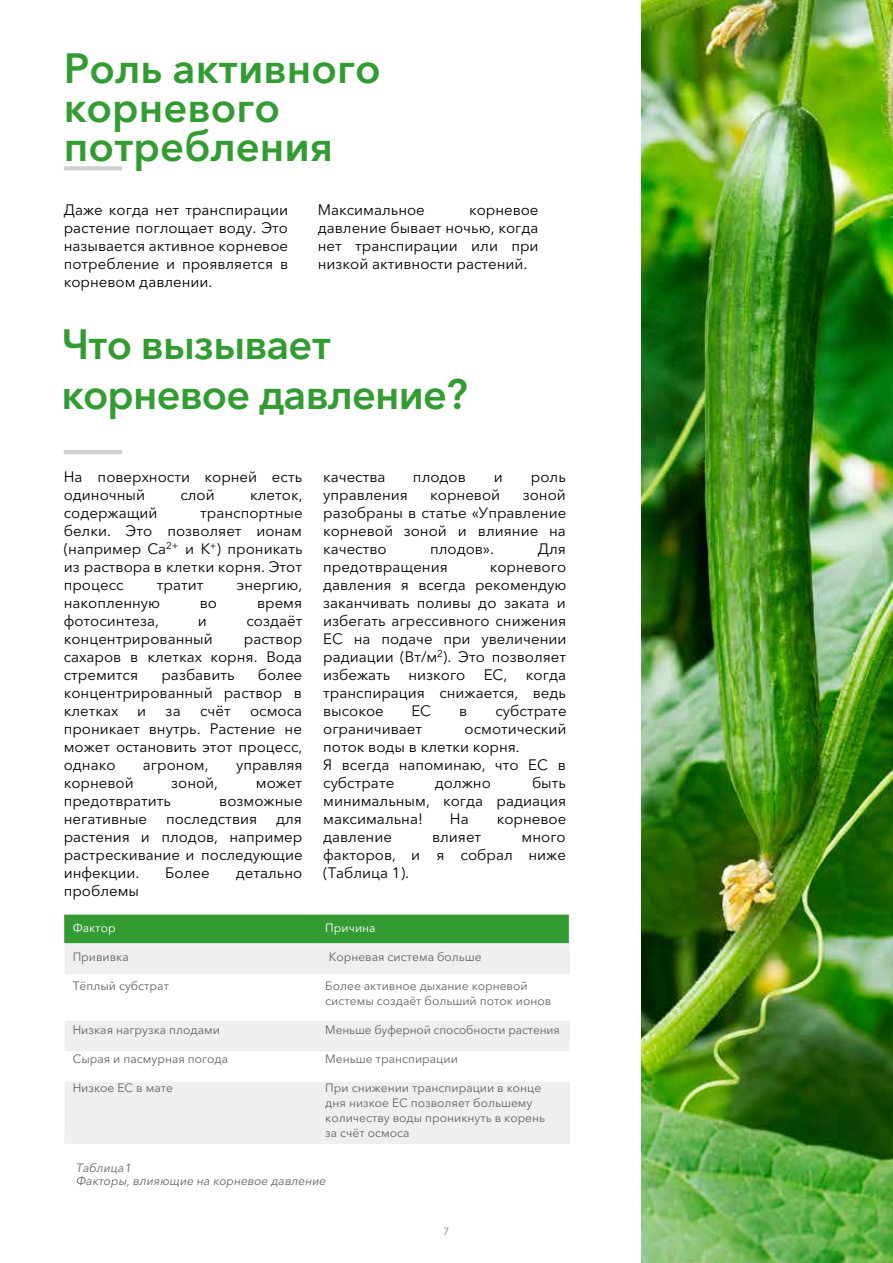
<style>
.page{position:relative;width:893px;height:1263px;background:#fff}
.page>*{position:absolute;margin:0;border:0;box-sizing:border-box;transform-origin:0 0}
.t1{font:600 42px/39px "Avenir Next Cyr";color:#329c32}
.t2{font:600 42px/50.4px "Avenir Next Cyr";letter-spacing:-.02em;color:#329c32}
.t3{font:15px/18px "Avenir Next Cyr";color:#000;text-align:justify}
.t4{font:15px/18px "Avenir Next Cyr";color:#000;text-align:justify}
.t5{font:12px/15px "Avenir Next Cyr";color:#646363}
.t6{font:italic 12px/12.6px "Avenir Next Cyr";color:#646363}
.t7{font:12px "Avenir Next Cyr";color:#fff}
.t8{font:500 10.5px "Avenir";color:#9d9d9c}
.s1{font-family:"Avenir"}
</style>
<div class="page">
<hr style="left:64px;top:166px;width:58px;height:4px;background:#d0d0d0">
<hr style="left:64px;top:450px;width:58px;height:4px;background:#d0d0d0">
<img style="left:641px;top:0;width:252px;height:1263px">
<svg style="left:64px;top:972px;width:506px;height:172px;fill:#efefef"></svg>
<svg style="left:64px;top:914px;width:506px;height:58px"></svg>
<hr style="left:317px;top:943px;width:253px;height:1px;background:#fff">
<hr style="left:64px;top:1075px;width:1px;height:58px;background:#fff">
<hr style="left:64px;top:973px;width:1px;height:43px;background:#fff">
<hr style="left:64px;top:1016px;width:253px;height:1px;background:#fff">
<hr style="left:317px;top:1016px;width:253px;height:1px;background:#fff">
<hr style="left:569px;top:973px;width:1px;height:43px;background:#fff">
<svg style="left:64px;top:1017px;width:1px;height:57px"></svg>
<hr style="left:64px;top:1074px;width:253px;height:1px;background:#fff">
<svg style="left:569px;top:1046px;width:1px;height:28px"></svg>
<hr style="left:317px;top:1074px;width:253px;height:1px;background:#fff">
<h1 class="t1" style="left:64px;top:48px;width:318px">Роль активного корневого потребления</h1>
<p class="t4" style="left:64px;top:201px;width:226px">Даже когда нет транспирации растение поглощает воду. Это называется активное корневое потребление и проявляется в корневом давлении.</p>
<p class="t4" style="left:318px;top:201px;width:109px">Максимальное</p>
<p class="t4" style="left:318px;top:201px;width:222px;text-indent:151px">корневое давление бывает ночью, когда нет транспирации или при низкой активности растений.</p>
<h1 class="t2" style="left:61px;top:319px;width:408px">Что вызывает корневое давление?</h1>
<p class="t3" style="left:64px;top:468px;width:240px">На поверхности корней есть одиночный</p>
<p class="t3" style="left:180px;top:486px;width:36px">слой</p>
<p class="t3" style="left:250px;top:486px;width:54px">клеток,</p>
<p class="t3" style="left:64px;top:504px;width:95px">содержащий</p>
<p class="t3" style="left:64px;top:504px;width:240px;text-indent:136px">транспортные белки. Это позволяет ионам (например Ca<sup>2+</sup> и K<sup>+</sup>) проникать из раствора в клетки корня. Этот процесс</p>
<p class="t3" style="left:157px;top:576px;width:48px">тратит</p>
<p class="t3" style="left:237px;top:576px;width:67px">энергию,</p>
<p class="t3" style="left:64px;top:594px;width:98px">накопленную</p>
<p class="t3" style="left:200px;top:594px;width:19px">во</p>
<p class="t3" style="left:257px;top:594px;width:47px">время</p>
<p class="t3" style="left:64px;top:612px;width:97px">фотосинтеза,</p>
<p class="t3" style="left:198px;top:612px;width:10px">и</p>
<p class="t3" style="left:246px;top:612px;width:58px">создаёт</p>
<p class="t3" style="left:64px;top:630px;width:151px">концентрированный</p>
<p class="t3" style="left:64px;top:630px;width:240px;text-indent:180px">раствор сахаров в клетках корня. Вода стремится</p>
<p class="t3" style="left:64px;top:666px;width:240px;text-indent:194px">более концентрированный раствор в клетках</p>
<p class="t3" style="left:161px;top:666px;width:75px">разбавить</p>
<p class="t3" style="left:137px;top:702px;width:10px">и</p>
<p class="t3" style="left:166px;top:702px;width:17px">за</p>
<p class="t3" style="left:200px;top:702px;width:32px">счёт</p>
<p class="t3" style="left:64px;top:702px;width:240px;text-indent:186px">осмоса проникает внутрь. Растение не может остановить этот процесс, однако</p>
<p class="t3" style="left:143px;top:756px;width:67px">агроном,</p>
<p class="t3" style="left:236px;top:756px;width:68px">управляя</p>
<p class="t3" style="left:64px;top:774px;width:71px">корневой</p>
<p class="t3" style="left:171px;top:774px;width:49px">зоной,</p>
<p class="t3" style="left:256px;top:774px;width:48px">может</p>
<p class="t3" style="left:64px;top:792px;width:109px">предотвратить</p>
<p class="t3" style="left:219px;top:792px;width:85px">возможные</p>
<p class="t3" style="left:64px;top:810px;width:85px">негативные</p>
<p class="t3" style="left:166px;top:810px;width:93px">последствия</p>
<p class="t3" style="left:64px;top:810px;width:240px;text-indent:212px">для растения и плодов, например растрескивание и последующие инфекции.</p>
<p class="t3" style="left:165px;top:864px;width:46px">Более</p>
<p class="t3" style="left:236px;top:864px;width:68px">детально</p>
<p class="t3" style="left:64px;top:882px;width:77px">проблемы</p>
<p class="t3" style="left:323px;top:468px;width:64px">качества</p>
<p class="t3" style="left:413px;top:468px;width:54px">плодов</p>
<p class="t3" style="left:494px;top:468px;width:10px">и</p>
<p class="t3" style="left:531px;top:468px;width:36px">роль</p>
<p class="t3" style="left:323px;top:486px;width:86px">управления</p>
<p class="t3" style="left:430px;top:486px;width:71px">корневой</p>
<p class="t3" style="left:323px;top:486px;width:245px;text-indent:200px">зоной разобраны в статье «Управление корневой зоной и влияние на качество</p>
<p class="t3" style="left:430px;top:540px;width:65px">плодов».</p>
<p class="t3" style="left:538px;top:540px;width:30px">Для</p>
<p class="t3" style="left:323px;top:558px;width:126px">предотвращения</p>
<p class="t3" style="left:323px;top:558px;width:245px;text-indent:167px">корневого давления я всегда рекомендую заканчивать поливы до заката и избегать агрессивного снижения EC на подаче при увеличении радиации (Вт/м<sup>2</sup>). Это позволяет избежать низкого EC, когда транспирация снижается, ведь высокое</p>
<p class="t3" style="left:411px;top:702px;width:21px">EC</p>
<p class="t3" style="left:459px;top:702px;width:10px">в</p>
<p class="t3" style="left:495px;top:702px;width:73px">субстрате</p>
<p class="t3" style="left:323px;top:720px;width:101px">ограничивает</p>
<p class="t3" style="left:323px;top:720px;width:245px;text-align:left;text-indent:141px">осмотический поток воды в клетки корня.<br>Я всегда напоминаю, что ЕС в субстрате</p>
<p class="t3" style="left:323px;top:774px;width:245px;text-indent:209px">быть минимальным, когда радиация максимальна!</p>
<p class="t3" style="left:435px;top:774px;width:58px">должно</p>
<p class="t3" style="left:450px;top:810px;width:20px">На</p>
<p class="t3" style="left:497px;top:810px;width:71px">корневое</p>
<p class="t3" style="left:323px;top:828px;width:70px">давление</p>
<p class="t3" style="left:432px;top:828px;width:51px">влияет</p>
<p class="t3" style="left:323px;top:828px;width:244px;text-indent:198px">много факторов, и я собрал ниже (Таблица 1).</p>
<p class="t7" style="left:73px;top:921px;width:44px">Фактор</p>
<p class="t7" style="left:325px;top:920px;width:52px">Причина</p>
<p class="t5" style="left:73px;top:950px;width:58px">Прививка</p>
<p class="t5" style="left:329px;top:949px;width:154px">Корневая система больше</p>
<p class="t5" style="left:73px;top:979px;width:98px">Тёплый субстрат</p>
<p class="t5" style="left:325px;top:979px;width:227px">Более активное дыхание корневой системы создаёт больший поток ионов</p>
<p class="t5" style="left:73px;top:1023px;width:149px">Низкая нагрузка плодами</p>
<p class="t5" style="left:325px;top:1023px;width:236px">Меньше буферной способности растения</p>
<p class="t5" style="left:73px;top:1052px;width:157px">Сырая и пасмурная погода</p>
<p class="t5" style="left:325px;top:1052px;width:134px">Меньше транспирации</p>
<p class="t5" style="left:73px;top:1081px;width:102px">Низкое EC в мате</p>
<p class="t5" style="left:325px;top:1081px;width:221px">При снижении транспирации в конце дня низкое EC позволяет большему количеству воды проникнуть в корень за счёт осмоса</p>
<p class="t6" style="left:76px;top:1161px;width:251px">Таблица<span class="s1">1<br></span>Факторы, влияющие на корневое давление</p>
<p class="t8" style="left:444px;top:1222px;width:7px">7</p>
</div>
